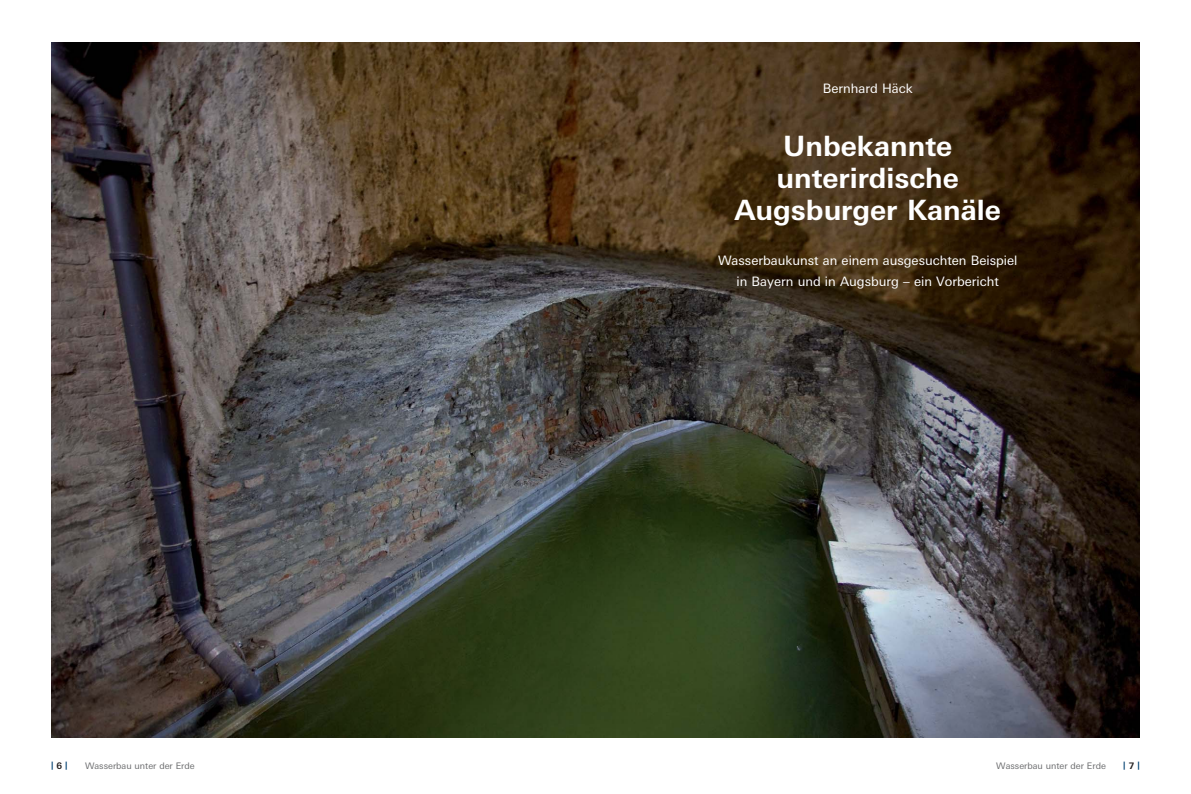
<style>
.page{position:relative;width:1191px;height:794px;background:#fff}
.page>*{position:absolute;margin:0;border:0;box-sizing:border-box;transform-origin:0 0}
.t1{font:700 28px/32px "Univers For Augsburg";color:#fff;text-align:center}
.t2{font:13px/21px "Univers For Augsburg";color:#fff;text-align:center}
.t3{font:9px "Univers For Augsburg";color:#6d6e70}
.t4{font:700 8.1px "Univers For Augsburg";color:#004071;scale:1.11 1}
.s1{font-size:9px;color:#231f20}
</style>
<div class="page">
<img style="left:51px;top:43px;width:1089px;height:694px">
<p class="t2" style="left:822px;top:80px;width:92px">Bernhard Häck</p>
<h1 class="t1" style="left:734px;top:133px;width:268px">Unbekannte unterirdische<br>Augsburger Kanäle</h1>
<p class="t2" style="left:718px;top:251px;width:301px">Wasserbaukunst an einem ausgesuchten Beispiel in Bayern und in Augsburg – ein Vorbericht</p>
<p class="t4" style="left:51px;top:762px;width:16px">|<span class="s1">6</span>|</p>
<p class="t3" style="left:85px;top:762px;width:111px">Wasserbau unter der Erde</p>
<p class="t3" style="left:996px;top:762px;width:111px">Wasserbau unter der Erde</p>
<p class="t4" style="left:1123px;top:762px;width:16px">|<span class="s1">7</span>|</p>
</div>
